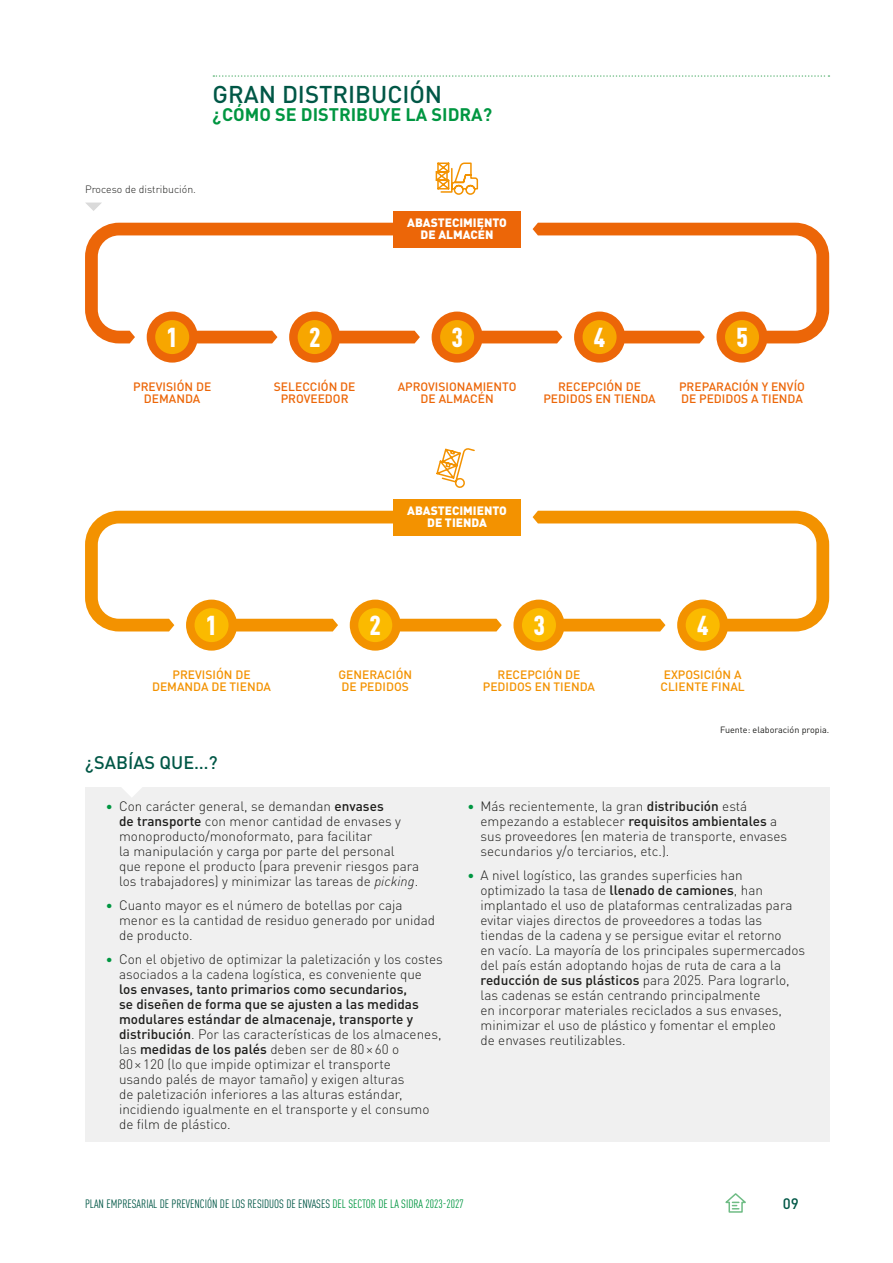
<style>
.page{position:relative;width:893px;height:1263px;background:#fff}
.page>*{position:absolute;margin:0;border:0;box-sizing:border-box;transform-origin:0 0}
.t1{font:900 condensed 27px "DIN Pro";color:#fff}
.t2{font:500 24px "DIN Pro";color:#005746}
.t3{font:700 18px "DIN Pro";color:#009641}
.t4{font:500 18px "DIN Pro";color:#005746}
.t5{font:500 15px "DIN Pro";color:#005746}
.t6{font:300 13.5px/15px "DIN Pro";color:#1d1d1b}
.t7{font:500 12px/12px "DIN Pro";color:#ec6608;text-align:center}
.t8{font:500 12px/12px "DIN Pro";color:#f39200;text-align:center}
.t9{font:condensed 12px "DIN Pro";color:#005746}
.t10{font:900 12px/12px "DIN Pro";color:#fff;text-align:center}
.t11{font:300 10.5px "DIN Pro";color:#1d1d1b}
.t12{font:9px "DIN Pro";color:#1d1d1b}
.s1{font-weight:900;color:#009641}
.s2{font-weight:500}
.s3{font-style:italic}
.s4{color:#009641}
</style>
<div class="page">
<svg style="left:725px;top:1193px;width:21px;height:20px"></svg>
<svg style="left:86px;top:203px;width:15px;height:8px"></svg>
<div style="left:85px;top:787px;width:744px;height:354px;background:#f0f0f0"></div>
<svg style="left:122px;top:787px;width:20px;height:10px"></svg>
<div style="left:147px;top:312px;width:51px;height:51px;background:#ec6608;border-radius:50%"></div>
<div style="left:186px;top:600px;width:51px;height:51px;background:#f39200;border-radius:50%"></div>
<div style="left:289px;top:312px;width:51px;height:51px;background:#ec6608;border-radius:50%"></div>
<div style="left:350px;top:600px;width:51px;height:51px;background:#f39200;border-radius:50%"></div>
<div style="left:574px;top:312px;width:51px;height:51px;background:#ec6608;border-radius:50%"></div>
<div style="left:716px;top:312px;width:51px;height:51px;background:#ec6608;border-radius:50%"></div>
<div style="left:677px;top:600px;width:51px;height:51px;background:#f39200;border-radius:50%"></div>
<div style="left:432px;top:312px;width:51px;height:51px;background:#ec6608;border-radius:50%"></div>
<div style="left:513px;top:600px;width:51px;height:51px;background:#f39200;border-radius:50%"></div>
<div style="left:155px;top:320px;width:34px;height:34px;background:#f7a600;border-radius:50%"></div>
<div style="left:195px;top:608px;width:34px;height:34px;background:#fbba00;border-radius:50%"></div>
<div style="left:298px;top:320px;width:34px;height:34px;background:#f7a600;border-radius:50%"></div>
<div style="left:358px;top:608px;width:34px;height:34px;background:#fbba00;border-radius:50%"></div>
<div style="left:583px;top:320px;width:34px;height:34px;background:#f7a600;border-radius:50%"></div>
<div style="left:440px;top:320px;width:34px;height:34px;background:#f7a600;border-radius:50%"></div>
<div style="left:522px;top:608px;width:34px;height:34px;background:#fbba00;border-radius:50%"></div>
<div style="left:393px;top:211px;width:128px;height:36px;background:#ec6608"></div>
<div style="left:393px;top:499px;width:128px;height:36px;background:#f39200"></div>
<svg style="left:435px;top:162px;width:44px;height:33px"></svg>
<svg style="left:436px;top:448px;width:39px;height:40px"></svg>
<svg style="left:480px;top:223px;width:349px;height:120px"></svg>
<svg style="left:533px;top:511px;width:296px;height:120px"></svg>
<svg style="left:85px;top:223px;width:335px;height:120px"></svg>
<svg style="left:85px;top:511px;width:417px;height:120px"></svg>
<div style="left:686px;top:608px;width:34px;height:34px;background:#fbba00;border-radius:50%"></div>
<div style="left:725px;top:320px;width:34px;height:34px;background:#f7a600;border-radius:50%"></div>
<svg style="left:213px;top:75px;width:616px;height:2px"></svg>
<h2 class="t2" style="left:213px;top:76px;width:231px">GRAN DISTRIBUCIÓN</h2>
<h3 class="t3" style="left:213px;top:100px;width:281px">¿CÓMO SE DISTRIBUYE LA SIDRA?</h3>
<p class="t11" style="left:85px;top:181px;width:112px">Proceso de distribución.</p>
<p class="t10" style="left:407px;top:216px;width:101px">ABASTECIMIENTO<br>DE ALMACÉN</p>
<h1 class="t1" style="left:166px;top:317px;width:13px">1</h1>
<h1 class="t1" style="left:309px;top:317px;width:13px">2</h1>
<h1 class="t1" style="left:451px;top:317px;width:13px">3</h1>
<h1 class="t1" style="left:594px;top:317px;width:13px">4</h1>
<h1 class="t1" style="left:736px;top:317px;width:13px">5</h1>
<p class="t7" style="left:133px;top:380px;width:80px">PREVISIÓN DE<br>DEMANDA</p>
<h1 class="t1" style="left:206px;top:605px;width:13px">1</h1>
<p class="t7" style="left:274px;top:380px;width:83px">SELECCIÓN DE<br>PROVEEDOR</p>
<p class="t7" style="left:398px;top:380px;width:120px">APROVISIONAMIENTO<br>DE ALMACÉN</p>
<p class="t7" style="left:543px;top:380px;width:114px">RECEPCIÓN DE<br>PEDIDOS EN TIENDA</p>
<p class="t7" style="left:679px;top:380px;width:127px;text-align:left">PREPARACIÓN Y ENVÍO<br>DE PEDIDOS A TIENDA</p>
<p class="t10" style="left:407px;top:504px;width:101px">ABASTECIMIENTO<br>DE TIENDA</p>
<h1 class="t1" style="left:370px;top:605px;width:13px">2</h1>
<h1 class="t1" style="left:533px;top:605px;width:13px">3</h1>
<h1 class="t1" style="left:697px;top:605px;width:13px">4</h1>
<p class="t8" style="left:152px;top:668px;width:121px">PREVISIÓN DE<br>DEMANDA DE TIENDA</p>
<p class="t8" style="left:338px;top:668px;width:75px;text-align:left">GENERACIÓN<br>DE PEDIDOS</p>
<p class="t8" style="left:483px;top:668px;width:114px">RECEPCIÓN DE<br>PEDIDOS EN TIENDA</p>
<p class="t8" style="left:660px;top:668px;width:86px;text-align:left">EXPOSICIÓN A<br>CLIENTE FINAL</p>
<p class="t12" style="left:720px;top:723px;width:111px">Fuente: elaboración propia.</p>
<h3 class="t4" style="left:85px;top:749px;width:134px">¿SABÍAS QUE…?</h3>
<p class="t6" style="left:119px;top:798px;width:302px;text-indent:-13px"><span class="s1">•</span> Con carácter general, se demandan <span class="s2">envases<br>de transporte</span> con menor cantidad de envases y monoproducto/monoformato, para facilitar<br>la manipulación y carga por parte del personal que repone el producto (para prevenir riesgos para los trabajadores) y minimizar las tareas de <span class="s3">picking</span>.</p>
<p class="t6" style="left:119px;top:897px;width:318px;text-indent:-13px"><span class="s1">•</span> Cuanto mayor es el número de botellas por caja menor es la cantidad de residuo generado por unidad de producto.</p>
<p class="t6" style="left:119px;top:951px;width:325px;text-indent:-13px"><span class="s1">•</span> Con el objetivo de optimizar la paletización y los costes asociados a la cadena logística, es conveniente que</p>
<p class="t6" style="left:119px;top:981px;width:324px"><span class="s2">los envases, tanto primarios como secundarios,<br>se diseñen de forma que se ajusten a las medidas modulares estándar de almacenaje, transporte y distribución</span>. Por las características de los almacenes, las <span class="s2">medidas de los palés</span> deben ser de 80×60 o 80×120 (lo que impide optimizar el transporte<br>usando palés de mayor tamaño) y exigen alturas<br>de paletización inferiores a las alturas estándar, incidiendo igualmente en el transporte y el consumo de film de plástico.</p>
<p class="t6" style="left:480px;top:798px;width:308px;text-indent:-13px"><span class="s1">•</span> Más recientemente, la gran <span class="s2">distribución</span> está empezando a establecer <span class="s2">requisitos ambientales</span> a sus proveedores (en materia de transporte, envases secundarios y/o terciarios, etc.).</p>
<p class="t6" style="left:480px;top:867px;width:326px;text-indent:-13px"><span class="s1">•</span> A nivel logístico, las grandes superficies han optimizado la tasa de <span class="s2">llenado de camiones</span>, han implantado el uso de plataformas centralizadas para evitar viajes directos de proveedores a todas las tiendas de la cadena y se persigue evitar el retorno<br>en vacío. La mayoría de los principales supermercados del país están adoptando hojas de ruta de cara a la <span class="s2">reducción de sus plásticos</span> para 2025. Para lograrlo, las cadenas se están centrando principalmente<br>en incorporar materiales reciclados a sus envases, minimizar el uso de plástico y fomentar el empleo<br>de envases reutilizables.</p>
<p class="t9" style="left:85px;top:1195px;width:380px">PLAN EMPRESARIAL DE PREVENCIÓN DE LOS RESIDUOS DE ENVASES <span class="s4">DEL SECTOR DE LA SIDRA 2023-2027</span></p>
<p class="t5" style="left:783px;top:1192px;width:17px">09</p>
</div>
